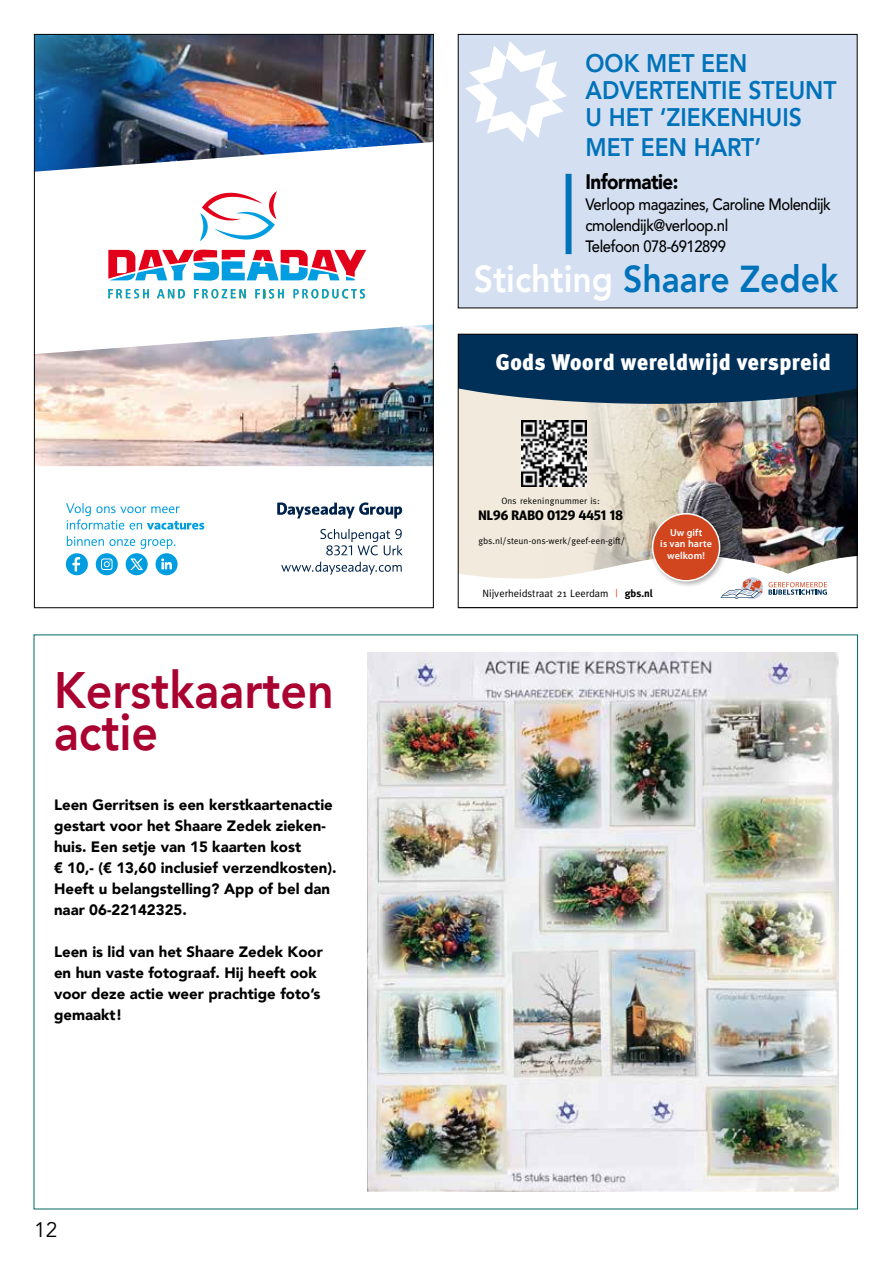
<style>
.page{position:relative;width:893px;height:1263px;background:#fff}
.page>*{position:absolute;margin:0;border:0;box-sizing:border-box;transform-origin:0 0}
.t1{font:800 51.15px/42px "Avenir";color:#a90230;scale:.91 1}
.t2{font:800 37.5px "Avenir";color:#0072ba;scale:.9 1}
.t3{font:800 25.5px/27px "Avenir";color:#0072ba;scale:.9 1}
.t4{font:900 22.65px "Meta Plus";letter-spacing:.03em;color:#fff;scale:.95 1}
.t5{font:900 21px "Avenir";letter-spacing:-.03em;color:#000;scale:.9 1}
.t6{font:21px "Avenir";color:#000}
.t7{font:500 16.5px/21px "Avenir";letter-spacing:-.03em;color:#000;scale:.9 1}
.t8{font:900 15px/21px "Avenir";color:#000}
.t9{font:700 13.65px "Meta Headline Pro";letter-spacing:.01em;color:#000}
.t10{font:10.65px "Meta";color:#000}
.t11{font:600 10.05px/11.6px "Myriad Pro";letter-spacing:.01em;color:#fff;text-align:center}
.t12{font:9.15px "Meta Pro Norm";color:#000}
.t13{font:9.15px "Meta";letter-spacing:.02em;color:#000}
.s1{color:#fff}
.s2{color:#d2461f}
.s3{font-weight:700}
</style>
<div class="page">
<div style="left:460px;top:404px;width:83px;height:175px;background:#f1eadd"></div>
<img style="left:543px;top:404px;width:312px;height:174px">
<svg style="left:460px;top:336px;width:395px;height:68px;background:#0b365c"></svg>
<svg style="left:741px;top:577px;width:22px;height:22px"></svg>
<svg style="left:720px;top:579px;width:42px;height:20px"></svg>
<svg style="left:768px;top:582px;width:59px;height:13px"></svg>
<div style="left:650px;top:511px;width:77px;height:77px;background:#000;opacity:.3"></div>
<div style="left:653px;top:514px;width:67px;height:67px;background:#d2461f;border-radius:50%"></div>
<div style="left:652px;top:513px;width:68px;height:68px;border:1px solid #fff;border-radius:50%"></div>
<img style="left:521px;top:421px;width:66px;height:66px">
<div style="left:458px;top:334px;width:399px;height:274px;border:1px solid #000"></div>
<div style="left:458px;top:34px;width:399px;height:274px;background:#d4e0f1"></div>
<svg style="left:465px;top:41px;width:102px;height:101px"></svg>
<div style="left:566px;top:174px;width:6px;height:80px;background:#0072ba"></div>
<svg style="left:33px;top:33px;width:161px;height:158px"></svg>
<svg style="left:200px;top:191px;width:77px;height:50px"></svg>
<svg style="left:108px;top:250px;width:258px;height:31px"></svg>
<svg style="left:108px;top:289px;width:41px;height:9px"></svg>
<svg style="left:157px;top:289px;width:28px;height:9px"></svg>
<svg style="left:194px;top:289px;width:52px;height:9px"></svg>
<svg style="left:255px;top:289px;width:29px;height:9px"></svg>
<svg style="left:293px;top:289px;width:72px;height:9px"></svg>
<div style="left:66px;top:553px;width:22px;height:22px;background:#009ee0;border-radius:50%"></div>
<svg style="left:72px;top:557px;width:8px;height:14px"></svg>
<div style="left:96px;top:553px;width:22px;height:22px;background:#009ee0;border-radius:50%"></div>
<svg style="left:101px;top:558px;width:12px;height:12px"></svg>
<div style="left:156px;top:553px;width:22px;height:22px;background:#009ee0;border-radius:50%"></div>
<svg style="left:161px;top:558px;width:11px;height:11px"></svg>
<div style="left:126px;top:553px;width:22px;height:22px;background:#009ee0;border-radius:50%"></div>
<svg style="left:130px;top:558px;width:13px;height:12px"></svg>
<svg style="left:67px;top:536px;width:108px;height:13px"></svg>
<svg style="left:66px;top:503px;width:138px;height:27px"></svg>
<svg style="left:281px;top:562px;width:121px;height:13px"></svg>
<svg style="left:320px;top:529px;width:83px;height:26px"></svg>
<svg style="left:277px;top:502px;width:125px;height:16px"></svg>
<img style="left:36px;top:324px;width:396px;height:142px">
<img style="left:36px;top:36px;width:396px;height:136px">
<img style="left:367px;top:653px;width:472px;height:538px">
<h1 class="t1" style="left:54px;top:670px;width:309px">Kerstkaarten actie</h1>
<p class="t8" style="left:54px;top:794px;width:284px">Leen Gerritsen is een kerstkaartenactie gestart voor het Shaare Zedek zieken&shy;huis. Een setje van 15 kaarten kost<br>€ 10,- (€ 13,60 inclusief verzendkosten).<br>Heeft u belangstelling? App of bel dan naar 06-22142325.</p>
<p class="t8" style="left:54px;top:941px;width:270px">Leen is lid van het Shaare Zedek Koor en hun vaste fotograaf. Hij heeft ook voor deze actie weer prachtige foto’s gemaakt!</p>
<h3 class="t6" style="left:34px;top:1217px;width:25px">12</h3>
<h3 class="t3" style="left:585px;top:50px;width:281px">OOK MET EEN<br>ADVERTENTIE STEUNT<br>U HET ‘ZIEKENHUIS</h3>
<h3 class="t3" style="left:585px;top:134px;width:197px">MET EEN HART’</h3>
<h3 class="t5" style="left:585px;top:164px;width:105px">Informatie:</h3>
<p class="t7" style="left:585px;top:193px;width:274px">Verloop magazines, Caroline Molendijk cmolendijk@verloop.nl<br>Telefoon 078-6912899</p>
<h2 class="t2" style="left:474px;top:249px;width:406px"><span class="s1">Stichting</span> Shaare Zedek</h2>
<h3 class="t4" style="left:496px;top:348px;width:354px">Gods Woord wereldwijd verspreid</h3>
<p class="t13" style="left:501px;top:495px;width:100px">Ons rekeningnummer is:</p>
<p class="t9" style="left:478px;top:505px;width:146px">NL96 RABO 0129 4451 18</p>
<p class="t12" style="left:478px;top:533px;width:148px">gbs.nl/steun-ons-werk/geef-een-gift/</p>
<p class="t11" style="left:660px;top:526px;width:53px">Uw gift<br>is van harte welkom!</p>
<p class="t10" style="left:483px;top:587px;width:172px">Nijverheidstraat 21 Leerdam <span class="s2">|</span> <span class="s3">gbs.nl</span></p>
</div>
